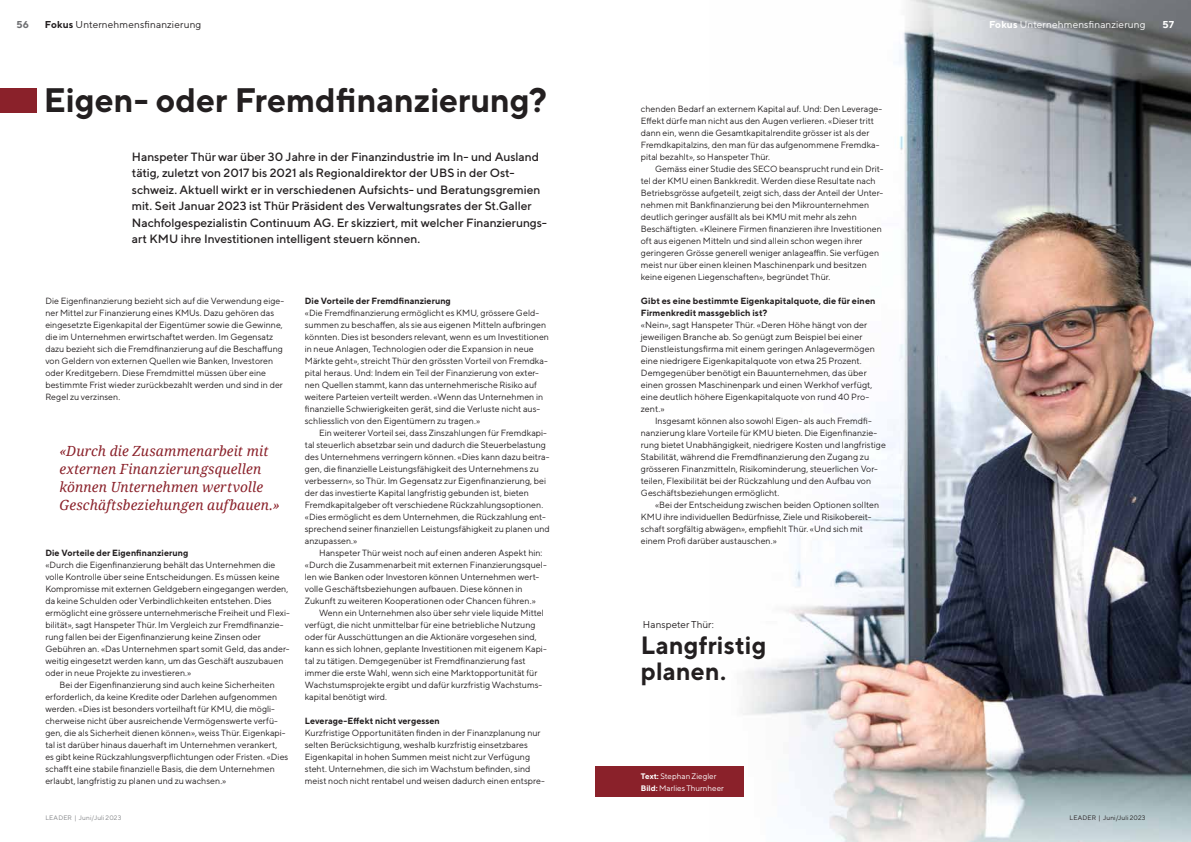
<style>
.page{position:relative;width:1191px;height:842px;background:#fff}
.page>*{position:absolute;margin:0;border:0;box-sizing:border-box;transform-origin:0 0}
.t1{font:700 34px "TT Norms";letter-spacing:-.005em;color:#231f20}
.t2{font:700 25px/26px "TT Norms";letter-spacing:.005em;color:#231f20}
.t3{font:italic 14px/18px "Noto Serif";letter-spacing:.01em;color:#8a212a}
.t4{font:500 12px/16.5px "TT Norms";letter-spacing:-.005em;color:#231f20}
.t5{font:10px "TT Norms";letter-spacing:.01em;color:#231f20}
.t6{font:10px "TT Norms";letter-spacing:.015em;color:#fff}
.t7{font:700 10px "TT Norms";color:#6d6e71}
.t8{font:700 10px "TT Norms";color:#fff}
.t9{font:9px/12px "TT Norms";color:#231f20}
.t10{font:700 9px/12px "TT Norms";letter-spacing:.005em;color:#231f20}
.t11{font:8px/11.5px "TT Norms";color:#fff}
.t12{font:6.5px "TT Norms";letter-spacing:.02em;color:#808285}
.t13{font:6.5px "TT Norms";letter-spacing:.02em;color:#231f20}
.s1{font-weight:700}
</style>
<div class="page">
<img style="left:710px;top:0;width:481px;height:842px">
<div style="left:0;top:88px;width:36px;height:24px;background:#8a212a"></div>
<div style="left:595px;top:766px;width:149px;height:30px;background:#8a212a"></div>
<p class="t7" style="left:16px;top:19px;width:14px">56</p>
<p class="t5" style="left:45px;top:19px;width:158px"><span class="s1">Fokus</span> Unternehmensfinanzierung</p>
<h1 class="t1" style="left:44px;top:79px;width:505px">Eigen- oder Fremdfinanzierung?</h1>
<p class="t4" style="left:132px;top:148px;width:417px">Hanspeter Thür war über 30 Jahre in der Finanzindustrie im In- und Ausland tätig, zuletzt von 2017 bis 2021 als Regionaldirektor der UBS in der Ost&shy;schweiz. Aktuell wirkt er in verschiedenen Aufsichts- und Beratungsgremien mit. Seit Januar 2023 ist Thür Präsident des Verwaltungsrates der St.Galler Nachfolgespezialistin Continuum AG. Er skizziert, mit welcher Finanzierungs&shy;art KMU ihre Investitionen intelligent steuern können.</p>
<p class="t9" style="left:45px;top:295px;width:240px">Die Eigenfinanzierung bezieht sich auf die Verwendung eige&shy;ner Mittel zur Finanzierung eines KMUs. Dazu gehören das eingesetzte Eigenkapital der Eigentümer sowie die Gewinne, die im Unternehmen erwirtschaftet werden. Im Gegensatz dazu bezieht sich die Fremdfinanzierung auf die Beschaffung von Geldern von externen Quellen wie Banken, Investoren oder Kreditgebern. Diese Fremdmittel müssen über eine bestimmte Frist wieder zurückbezahlt werden und sind in der Regel zu verzinsen.</p>
<h3 class="t3" style="left:60px;top:441px;width:222px">«Durch die Zusammenarbeit mit externen Finanzierungsquellen können Unternehmen wertvolle<br>Geschäftsbeziehungen aufbauen.»</h3>
<p class="t10" style="left:45px;top:547px;width:144px">Die Vorteile der Eigenfinanzierung</p>
<p class="t9" style="left:45px;top:559px;width:231px">«Durch die Eigenfinanzierung behält das Unternehmen die</p>
<p class="t9" style="left:45px;top:571px;width:236px">volle Kontrolle über seine Entscheidungen. Es müssen keine</p>
<p class="t9" style="left:45px;top:583px;width:244px">Kompromisse mit externen Geldgebern eingegangen werden,</p>
<p class="t9" style="left:45px;top:595px;width:228px">da keine Schulden oder Verbindlichkeiten entstehen. Dies</p>
<p class="t9" style="left:45px;top:607px;width:246px">ermöglicht eine grössere unternehmerische Freiheit und Flexi-</p>
<p class="t9" style="left:45px;top:619px;width:240px">bilität», sagt Hanspeter Thür. Im Vergleich zur Fremdfinanzie-</p>
<p class="t9" style="left:45px;top:631px;width:217px">rung fallen bei der Eigenfinanzierung keine Zinsen oder</p>
<p class="t9" style="left:45px;top:643px;width:246px">Gebühren an. «Das Unternehmen spart somit Geld, das ander-</p>
<p class="t9" style="left:45px;top:655px;width:240px">weitig eingesetzt werden kann, um das Geschäft auszubauen</p>
<p class="t9" style="left:45px;top:667px;width:147px">oder in neue Projekte zu investieren.»</p>
<p class="t9" style="left:60px;top:679px;width:217px">Bei der Eigenfinanzierung sind auch keine Sicherheiten</p>
<p class="t9" style="left:45px;top:691px;width:233px">erforderlich, da keine Kredite oder Darlehen aufgenommen</p>
<p class="t9" style="left:45px;top:703px;width:231px">werden. «Dies ist besonders vorteilhaft für KMU, die mögli-</p>
<p class="t9" style="left:45px;top:715px;width:234px">cherweise nicht über ausreichende Vermögenswerte verfü-</p>
<p class="t9" style="left:45px;top:727px;width:242px">gen, die als Sicherheit dienen können», weiss Thür. Eigenkapi-</p>
<p class="t9" style="left:45px;top:739px;width:233px">tal ist darüber hinaus dauerhaft im Unternehmen verankert,</p>
<p class="t9" style="left:45px;top:751px;width:244px">es gibt keine Rückzahlungsverpflichtungen oder Fristen. «Dies</p>
<p class="t9" style="left:45px;top:763px;width:231px">schafft eine stabile finanzielle Basis, die dem Unternehmen</p>
<p class="t9" style="left:45px;top:775px;width:182px">erlaubt, langfristig zu planen und zu wachsen.»</p>
<p class="t12" style="left:45px;top:814px;width:77px">LEADER | Juni/Juli 2023</p>
<p class="t10" style="left:305px;top:295px;width:148px">Die Vorteile der Fremdfinanzierung</p>
<p class="t9" style="left:305px;top:307px;width:246px">«Die Fremdfinanzierung ermöglicht es KMU, grössere Geld&shy;summen zu beschaffen, als sie aus eigenen Mitteln aufbringen könnten. Dies ist besonders relevant, wenn es um Investitionen in neue Anlagen, Technologien oder die Expansion in neue Märkte geht», streicht Thür den grössten Vorteil von Fremdka&shy;pital heraus. Und: Indem ein Teil der Finanzierung von exter&shy;nen Quellen stammt, kann das unternehmerische Risiko auf weitere Parteien verteilt werden. «Wenn das Unternehmen in finanzielle Schwierigkeiten gerät, sind die Verluste nicht aus&shy;schliesslich von den Eigentümern zu tragen.»</p>
<p class="t9" style="left:305px;top:427px;width:247px;text-indent:14px">Ein weiterer Vorteil sei, dass Zinszahlungen für Fremdkapi&shy;tal steuerlich absetzbar sein und dadurch die Steuerbelastung des Unternehmens verringern können. «Dies kann dazu beitra&shy;gen, die finanzielle Leistungsfähigkeit des Unternehmens zu verbessern», so Thür. Im Gegensatz zur Eigenfinanzierung, bei der das investierte Kapital langfristig gebunden ist, bieten Fremdkapitalgeber oft verschiedene Rückzahlungsoptionen. «Dies ermöglicht es dem Unternehmen, die Rückzahlung ent&shy;sprechend seiner finanziellen Leistungsfähigkeit zu planen und anzupassen.»</p>
<p class="t9" style="left:305px;top:547px;width:243px;text-indent:14px">Hanspeter Thür weist noch auf einen anderen Aspekt hin: «Durch die Zusammenarbeit mit externen Finanzierungsquel&shy;len wie Banken oder Investoren können Unternehmen wert&shy;volle Geschäftsbeziehungen aufbauen. Diese können in Zukunft zu weiteren Kooperationen oder Chancen führen.»</p>
<p class="t9" style="left:305px;top:607px;width:243px;text-indent:14px">Wenn ein Unternehmen also über sehr viele liquide Mittel verfügt, die nicht unmittelbar für eine betriebliche Nutzung oder für Ausschüttungen an die Aktionäre vorgesehen sind, kann es sich lohnen, geplante Investitionen mit eigenem Kapi&shy;tal zu tätigen. Demgegenüber ist Fremdfinanzierung fast immer die erste Wahl, wenn sich eine Marktopportunität für Wachstumsprojekte ergibt und dafür kurzfristig Wachstums&shy;kapital benötigt wird.</p>
<p class="t10" style="left:305px;top:715px;width:136px">Leverage-Effekt nicht vergessen</p>
<p class="t9" style="left:305px;top:727px;width:241px">Kurzfristige Opportunitäten finden in der Finanzplanung nur selten Berücksichtigung, weshalb kurzfristig einsetzbares Eigenkapital in hohen Summen meist nicht zur Verfügung steht. Unternehmen, die sich im Wachstum befinden, sind meist noch nicht rentabel und weisen dadurch einen entspre-</p>
<p class="t9" style="left:641px;top:103px;width:243px">chenden Bedarf an externem Kapital auf. Und: Den Leverage-Effekt dürfe man nicht aus den Augen verlieren. «Dieser tritt dann ein, wenn die Gesamtkapitalrendite grösser ist als der Fremdkapitalzins, den man für das aufgenommene Fremdka&shy;pital bezahlt», so Hanspeter Thür.</p>
<p class="t9" style="left:641px;top:163px;width:244px;text-indent:14px">Gemäss einer Studie des SECO beansprucht rund ein Drit&shy;tel der KMU einen Bankkredit. Werden diese Resultate nach Betriebsgrösse aufgeteilt, zeigt sich, dass der Anteil der Unter&shy;nehmen mit Bankfinanzierung bei den Mikrounternehmen deutlich geringer ausfällt als bei KMU mit mehr als zehn Beschäftigten. «Kleinere Firmen finanzieren ihre Investitionen oft aus eigenen Mitteln und sind allein schon wegen ihrer geringeren Grösse generell weniger anlageaffin. Sie verfügen meist nur über einen kleinen Maschinenpark und besitzen keine eigenen Liegenschaften», begründet Thür.</p>
<p class="t10" style="left:641px;top:295px;width:236px">Gibt es eine bestimmte Eigenkapitalquote, die für einen<br>Firmenkredit massgeblich ist?</p>
<p class="t9" style="left:641px;top:319px;width:236px">«Nein», sagt Hanspeter Thür. «Deren Höhe hängt von der jeweiligen Branche ab. So genügt zum Beispiel bei einer Dienstleistungsfirma mit einem geringen Anlagevermögen eine niedrigere Eigenkapitalquote von etwa 25 Prozent.<br>Demgegenüber benötigt ein Bauunternehmen, das über einen grossen Maschinenpark und einen Werkhof verfügt, eine deutlich höhere Eigenkapitalquote von rund 40 Pro&shy;zent.»</p>
<p class="t9" style="left:641px;top:415px;width:246px;text-indent:14px">Insgesamt können also sowohl Eigen- als auch Fremdfi&shy;nanzierung klare Vorteile für KMU bieten. Die Eigenfinanzie&shy;rung bietet Unabhängigkeit, niedrigere Kosten und langfristige Stabilität, während die Fremdfinanzierung den Zugang zu grösseren Finanzmitteln, Risikominderung, steuerlichen Vor&shy;teilen, Flexibilität bei der Rückzahlung und den Aufbau von Geschäftsbeziehungen ermöglicht.</p>
<p class="t9" style="left:641px;top:499px;width:240px;text-indent:14px">«Bei der Entscheidung zwischen beiden Optionen sollten KMU ihre individuellen Bedürfnisse, Ziele und Risikobereit&shy;schaft sorgfältig abwägen», empfiehlt Thür. «Und sich mit einem Profi darüber austauschen.»</p>
<p class="t5" style="left:643px;top:619px;width:73px">Hanspeter Thür:</p>
<h2 class="t2" style="left:641px;top:632px;width:127px">Langfristig planen.</h2>
<p class="t11" style="left:641px;top:771px;width:85px"><span class="s1">Text:</span> Stephan Ziegler<br><span class="s1">Bild:</span> Marlies Thurnheer</p>
<p class="t6" style="left:989px;top:19px;width:158px"><span class="s1">Fokus</span> Unternehmensfinanzierung</p>
<p class="t8" style="left:1162px;top:19px;width:13px">57</p>
<p class="t13" style="left:1069px;top:814px;width:77px">LEADER | Juni/Juli 2023</p>
</div>
